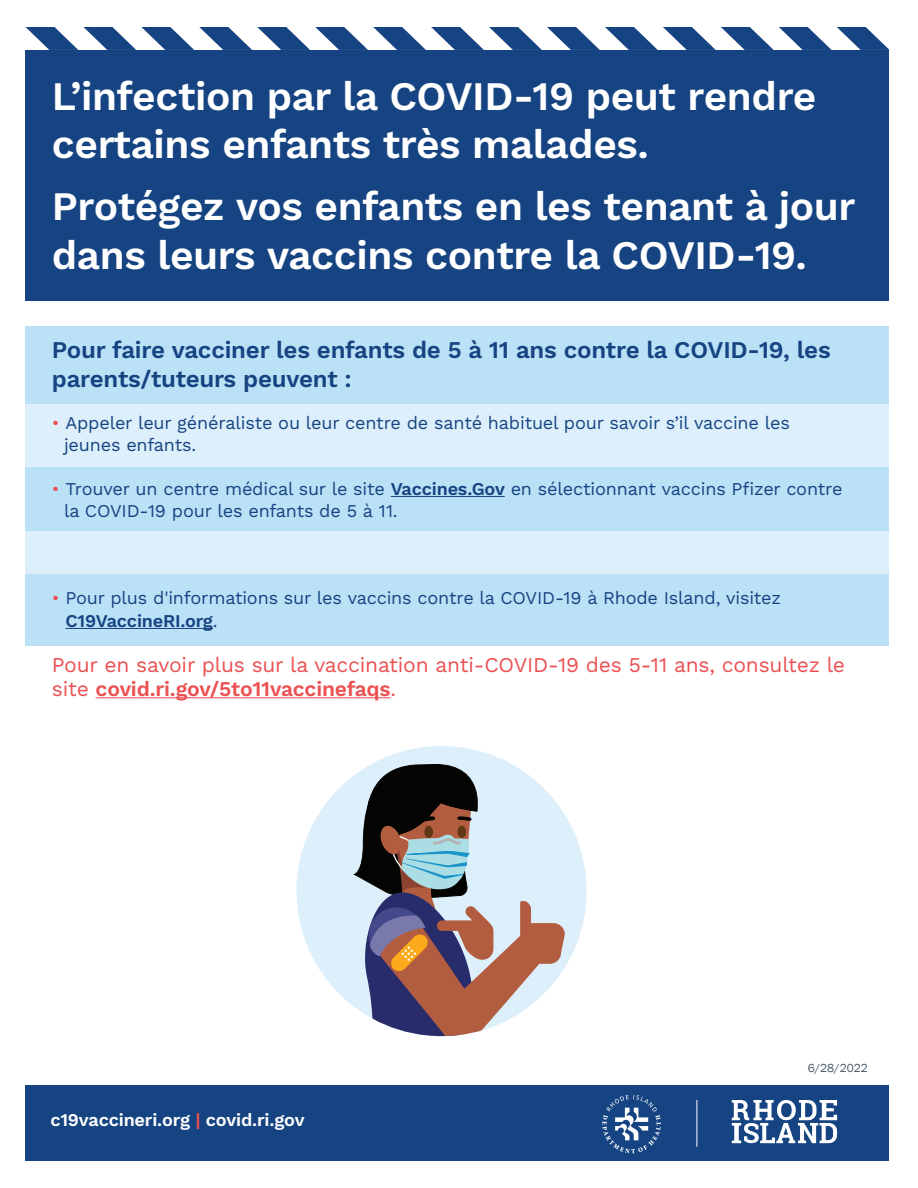
<style>
.page{position:relative;width:918px;height:1188px;background:#fff}
.page>*{position:absolute;margin:0;border:0;box-sizing:border-box;transform-origin:0 0}
.t1{font:600 40.5px/62.1px "Work Sans";letter-spacing:-.01em;color:#fff}
.t2{font:600 24px/28.8px "Work Sans";letter-spacing:-.01em;color:#164482}
.t3{font:21px/24px "Work Sans";letter-spacing:-.01em;color:#ec5052}
.t4{font:18px/22.5px "Work Sans";letter-spacing:-.01em;color:#164482}
.t5{font:600 18px "Work Sans";letter-spacing:-.01em;color:#fff}
.t6{font:12px "Franklin Gothic";color:#475966}
.s1{color:#ec5052}
.s2{font-weight:600}
</style>
<div class="page">
<div style="left:26px;top:50px;width:864px;height:251px;background:#164482"></div>
<svg style="left:25px;top:27px;width:865px;height:23px"></svg>
<div style="left:26px;top:326px;width:864px;height:78px;background:#bbe1f6"></div>
<div style="left:26px;top:404px;width:864px;height:63px;background:#dceffa"></div>
<div style="left:26px;top:467px;width:864px;height:64px;background:#bbe1f6"></div>
<hr style="left:391px;top:496px;width:114px;height:1px;background:#164482">
<div style="left:26px;top:574px;width:864px;height:71px;background:#bbe1f6"></div>
<hr style="left:65px;top:628px;width:148px;height:1px;background:#164482">
<div style="left:296px;top:746px;width:291px;height:290px;background:#dceffa;border-radius:50%"></div>
<svg style="left:354px;top:757px;width:211px;height:279px"></svg>
<div style="left:26px;top:1085px;width:864px;height:76px;background:#164482"></div>
<svg style="left:602px;top:1095px;width:59px;height:58px"></svg>
<svg style="left:732px;top:1100px;width:105px;height:44px"></svg>
<hr style="left:697px;top:1100px;width:1px;height:47px;background:#fff">
<hr style="left:96px;top:697px;width:294px;height:1px;background:#ec5052">
<div style="left:26px;top:531px;width:864px;height:43px;background:#dceffa"></div>
<p class="t1" style="left:52px;top:67px;width:766px">L’infection par la COVID-19 peut rendre</p>
<p class="t1" style="left:52px;top:115px;width:805px">certains enfants très malades.<br>Protégez vos enfants en les tenant à jour</p>
<p class="t1" style="left:52px;top:226px;width:757px">dans leurs vaccins contre la COVID-19.</p>
<p class="t2" style="left:52px;top:336px;width:780px">Pour faire vacciner les enfants de 5 à 11 ans contre la COVID-19, les parents/tuteurs peuvent :</p>
<p class="t4" style="left:64px;top:412px;width:727px;text-indent:-12px"><span class="s1">•</span> Appeler leur généraliste ou leur centre de santé habituel pour savoir s’il vaccine les jeunes enfants.</p>
<p class="t4" style="left:64px;top:478px;width:780px;text-indent:-12px"><span class="s1">•</span> Trouver un centre médical sur le site <span class="s2">Vaccines.Gov</span> en sélectionnant vaccins Pfzer contre la COVID-19 pour les enfants de 5 à 11.</p>
<p class="t4" style="left:65px;top:588px;width:717px;text-indent:-14px"><span class="s1">•</span> Pour plus d'informations sur les vaccins contre la COVID-19 à Rhode Island, visitez<br><span class="s2">C19VaccineRI.org</span>.</p>
<p class="t3" style="left:52px;top:653px;width:795px">Pour en savoir plus sur la vaccination anti-COVID-19 des 5-11 ans, consultez le site <span class="s2">covid.ri.gov/5to11vaccinefaqs</span>.</p>
<p class="t5" style="left:50px;top:1109px;width:256px">c19vaccineri.org <span class="s1">|</span> covid.ri.gov</p>
<p class="t6" style="left:808px;top:1060px;width:62px">6/28/2022</p>
</div>
